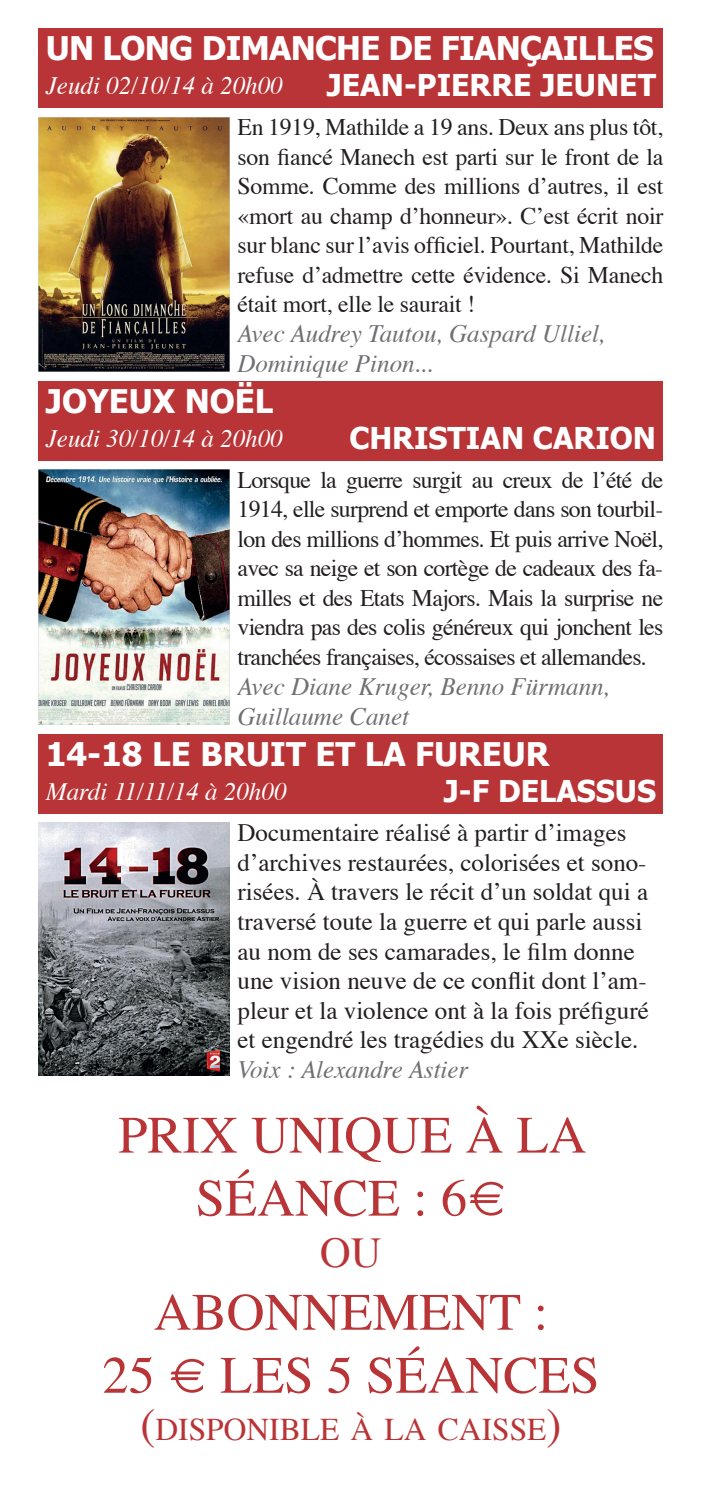
<style>
.page{position:relative;width:702px;height:1489px;background:#fff}
.page>*{position:absolute;margin:0;border:0;box-sizing:border-box;transform-origin:0 0}
.t1{font:52.5px/63px "Times";color:#b93436}
.t2{font:42.5px "Times";color:#b93436}
.t3{font:700 32.5px "Tahoma";color:#fff}
.t4{font:700 32.5px "Tahoma";letter-spacing:-.02em;color:#fff}
.t5{font:31.5px "Times";color:#b93436}
.t6{font:700 30px "Tahoma";color:#fff}
.t7{font:25px/29.5px "Times";color:#231f20}
.t8{font:italic 25px/30px "Times";color:#6f7073}
.t9{font:italic 25px "Times";color:#fff}
.t10{font:23.75px/29.5px "Times";letter-spacing:-.02em;color:#231f20;text-align:justify}
.s1{font-size:45px}
</style>
<div class="page">
<div style="left:39px;top:28px;width:624px;height:80px;background:#b93436"></div>
<div style="left:39px;top:381px;width:624px;height:80px;background:#b93436"></div>
<div style="left:39px;top:733px;width:624px;height:80px;background:#b93436"></div>
<img style="left:39px;top:117px;width:190px;height:254px">
<img style="left:39px;top:470px;width:190px;height:254px">
<img style="left:39px;top:822px;width:190px;height:253px">
<h3 class="t4" style="left:46px;top:28px;width:609px">UN LONG DIMANCHE DE FIANÇAILLES</h3>
<p class="t6" style="left:327px;top:66px;width:331px">JEAN-PIERRE JEUNET</p>
<p class="t9" style="left:46px;top:63px;width:238px">Jeudi 02/10/14 à 20h00</p>
<p class="t10" style="left:237px;top:110px;width:427px">En 1919, Mathilde a 19 ans. Deux ans plus tôt, son fiancé Manech est parti sur le front de la Somme. Comme des millions d’autres, il est «mort au champ d’honneur». C’est écrit noir sur blanc sur l’avis officiel. Pourtant, Mathilde refuse d’admettre cette évidence. Si Manech était mort, elle le saurait !</p>
<p class="t8" style="left:237px;top:317px;width:369px">Avec Audrey Tautou, Gaspard Ulliel,<br>Dominique Pinon...</p>
<h3 class="t3" style="left:46px;top:380px;width:226px">JOYEUX NOËL</h3>
<p class="t9" style="left:46px;top:416px;width:238px">Jeudi 30/10/14 à 20h00</p>
<p class="t6" style="left:349px;top:419px;width:308px">CHRISTIAN CARION</p>
<p class="t10" style="left:237px;top:463px;width:427px">Lorsque la guerre surgit au creux de l’été de 1914, elle surprend et emporte dans son tourbil&shy;lon des millions d’hommes. Et puis arrive Noël, avec sa neige et son cortège de cadeaux des fa&shy;milles et des Etats Majors. Mais la surprise ne viendra pas des colis généreux qui jonchent les tranchées françaises, écossaises et allemandes.</p>
<p class="t8" style="left:237px;top:669px;width:374px">Avec Diane Kruger, Benno Fürmann,<br>Guillaume Canet</p>
<h3 class="t3" style="left:46px;top:733px;width:505px">14-18 LE BRUIT ET LA FUREUR</h3>
<p class="t6" style="left:444px;top:771px;width:214px">J-F DELASSUS</p>
<p class="t9" style="left:46px;top:768px;width:242px">Mardi 11/11/14 à 20h00</p>
<p class="t7" style="left:237px;top:816px;width:413px">Documentaire réalisé à partir d’images d’archives restaurées, colorisées et sono&shy;risées. À travers le récit d’un soldat qui a traversé toute la guerre et qui parle aussi au nom de ses camarades, le film donne une vision neuve de ce conflit dont l’am&shy;pleur et la violence ont à la fois préfiguré et engendré les tragédies du XXe siècle.</p>
<p class="t8" style="left:237px;top:1052px;width:232px">Voix : Alexandre Astier</p>
<h1 class="t1" style="left:196px;top:1098px;width:356px;text-indent:-77px">Prix unique à la séance</h1>
<h1 class="t1" style="left:413px;top:1161px;width:95px">: 6€</h1>
<h2 class="t2" style="left:320px;top:1212px;width:63px">ou</h2>
<h1 class="t1" style="left:154px;top:1275px;width:150px">Ab onnemen</h1>
<h1 class="t1" style="left:489px;top:1275px;width:60px">t :</h1>
<h1 class="t1" style="left:102px;top:1338px;width:149px">25 € les</h1>
<h1 class="t1" style="left:327px;top:1338px;width:136px">5 séances</h1>
<h3 class="t5" style="left:140px;top:1399px;width:422px"><span class="s1">(</span>DISPONIBLE À LA CAISSE<span class="s1">)</span></h3>
</div>
